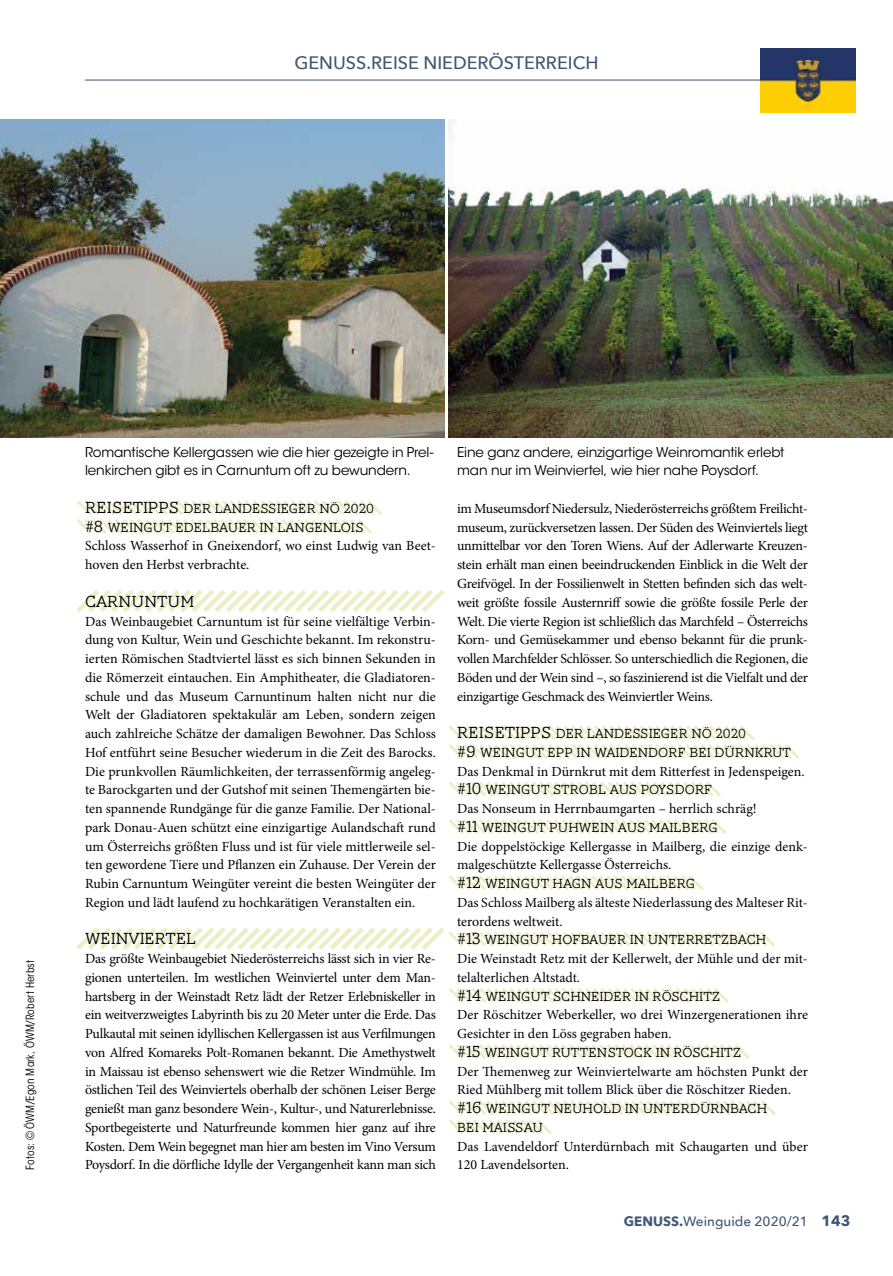
<style>
.page{position:relative;width:893px;height:1276px;background:#fff}
.page>*{position:absolute;margin:0;border:0;box-sizing:border-box;transform-origin:0 0}
.t1{font:500 18px "Avenir Next";color:#3f5874}
.t2{font:300 16.5px "AW Conqueror Slab";color:#000}
.t3{font:13.95px/18.8px "Minion Pro";color:#000}
.t4{font:300 13.5px/18.8px "AW Conqueror Slab";color:#000}
.t5{font:13.5px/18.8px "ITC Avant Garde Std";letter-spacing:-.01em;color:#000}
.t6{font:500 13.5px "Avenir Next";color:#3f5874}
.t7{font:condensed 11.25px "ITC Avant Garde Std";letter-spacing:.015em;color:#000}
.s1{font-size:16.5px}
.s2{font-weight:700}
.s3{font-weight:700;font-size:15px}
</style>
<div class="page">
<hr style="left:85px;top:80px;width:723px;height:1px;background:#3f5874">
<img style="left:760px;top:48px;width:96px;height:64px">
<svg style="left:76px;top:500px;width:307px;height:34px"></svg>
<svg style="left:76px;top:590px;width:368px;height:22px"></svg>
<svg style="left:449px;top:725px;width:351px;height:34px"></svg>
<svg style="left:449px;top:781px;width:272px;height:16px"></svg>
<svg style="left:449px;top:819px;width:277px;height:15px"></svg>
<svg style="left:449px;top:875px;width:255px;height:15px"></svg>
<svg style="left:77px;top:927px;width:698px;height:23px"></svg>
<svg style="left:449px;top:988px;width:280px;height:15px"></svg>
<svg style="left:449px;top:1044px;width:301px;height:15px"></svg>
<svg style="left:449px;top:1100px;width:327px;height:34px"></svg>
<img style="left:0;top:119px;width:444px;height:319px">
<img style="left:449px;top:186px;width:444px;height:252px">
<p class="t1" style="left:294px;top:47px;width:306px">GENUSS.REISE NIEDERÖSTERREICH</p>
<p class="t7" style="left:23px;top:1169px;width:211px;rotate:-90deg">Fotos: © ÖWM/Egon Mark, ÖWM/Robert Herbst</p>
<p class="t5" style="left:85px;top:442px;width:350px">Romantische Kellergassen wie die hier gezeigte in Prel&shy;lenkirchen gibt es in Carnuntum oft zu bewundern.</p>
<p class="t5" style="left:457px;top:442px;width:329px">Eine ganz andere, einzigartige Weinromantik erlebt man nur im Weinviertel, wie hier nahe Poysdorf.</p>
<p class="t4" style="left:85px;top:499px;width:290px"><span class="s1">REISETIPPS</span> DER LANDESSIEGER NÖ 2020 <span class="s1">#8</span> WEINGUT EDELBAUER IN LANGENLOIS</p>
<p class="t3" style="left:85px;top:537px;width:352px">Schloss Wasserhof in Gneixendorf, wo einst Ludwig van Beet&shy;hoven den Herbst verbrachte.</p>
<p class="t2" style="left:85px;top:592px;width:111px">CARNUNTUM</p>
<p class="t3" style="left:85px;top:612px;width:352px;text-align:justify">Das Weinbaugebiet Carnuntum ist für seine vielfältige Verbin&shy;dung von Kultur, Wein und Geschichte bekannt. Im rekonstru&shy;ierten Römischen Stadtviertel lässt es sich binnen Sekunden in die Römerzeit eintauchen. Ein Amphitheater, die Gladiatoren&shy;schule und das Museum Carnuntinum halten nicht nur die Welt der Gladiatoren spektakulär am Leben, sondern zeigen auch zahlreiche Schätze der damaligen Bewohner. Das Schloss Hof entführt seine Besucher wiederum in die Zeit des Barocks.<br>Die prunkvollen Räumlichkeiten, der terrassenförmig angeleg&shy;te Barockgarten und der Gutshof mit seinen Themengärten bie&shy;ten spannende Rundgänge für die ganze Familie. Der National&shy;park Donau-Auen schützt eine einzigartige Aulandschaft rund um Österreichs größten Fluss und ist für viele mittlerweile sel&shy;ten gewordene Tiere und Pflanzen ein Zuhause. Der Verein der Rubin Carnuntum Weingüter vereint die besten Weingüter der Region und lädt laufend zu hochkarätigen Veranstalten ein.</p>
<p class="t2" style="left:85px;top:930px;width:113px">WEINVIERTEL</p>
<p class="t3" style="left:85px;top:949px;width:352px;text-align:justify">Das größte Weinbaugebiet Niederösterreichs lässt sich in vier Re&shy;gionen unterteilen. Im westlichen Weinviertel unter dem Man&shy;hartsberg in der Weinstadt Retz lädt der Retzer Erlebniskeller in ein weitverzweigtes Labyrinth bis zu 20 Meter unter die Erde. Das Pulkautal mit seinen idyllischen Kellergassen ist aus Verfilmungen von Alfred Komareks Polt-Romanen bekannt. Die Amethystwelt in Maissau ist ebenso sehenswert wie die Retzer Windmühle. Im östlichen Teil des Weinviertels oberhalb der schönen Leiser Berge genießt man ganz besondere Wein-, Kultur-, und Naturerlebnisse.<br>Sportbegeisterte und Naturfreunde kommen hier ganz auf ihre Kosten. Dem Wein begegnet man hier am besten im Vino Versum Poysdorf. In die dörfliche Idylle der Vergangenheit kann man sich</p>
<p class="t3" style="left:457px;top:499px;width:352px;text-align:justify">im Museumsdorf Niedersulz, Niederösterreichs größtem Freilicht&shy;museum, zurückversetzen lassen. Der Süden des Weinviertels liegt unmittelbar vor den Toren Wiens. Auf der Adlerwarte Kreuzen&shy;stein erhält man einen beeindruckenden Einblick in die Welt der Greifvögel. In der Fossilienwelt in Stetten befinden sich das welt&shy;weit größte fossile Austernriff sowie die größte fossile Perle der Welt. Die vierte Region ist schließlich das Marchfeld – Österreichs Korn- und Gemüsekammer und ebenso bekannt für die prunk&shy;vollen Marchfelder Schlösser. So unterschiedlich die Regionen, die Böden und der Wein sind –, so faszinierend ist die Vielfalt und der einzigartige Geschmack des Weinviertler Weins.</p>
<p class="t4" style="left:457px;top:724px;width:335px"><span class="s1">REISETIPPS</span> DER LANDESSIEGER NÖ 2020<br><span class="s1">#9</span> WEINGUT EPP IN WAIDENDORF BEI DÜRNKRUT</p>
<p class="t3" style="left:457px;top:762px;width:349px">Das Denkmal in Dürnkrut mit dem Ritterfest in Jedenspeigen.</p>
<p class="t4" style="left:457px;top:780px;width:257px"><span class="s1">#10</span> WEINGUT STROBL AUS POYSDORF</p>
<p class="t3" style="left:457px;top:799px;width:301px">Das Nonseum in Herrnbaumgarten – herrlich schräg!</p>
<p class="t4" style="left:457px;top:818px;width:262px"><span class="s1">#11</span> WEINGUT PUHWEIN AUS MAILBERG</p>
<p class="t3" style="left:457px;top:837px;width:352px">Die doppelstöckige Kellergasse in Mailberg, die einzige denk&shy;malgeschützte Kellergasse Österreichs.</p>
<p class="t4" style="left:457px;top:874px;width:240px"><span class="s1">#12</span> WEINGUT HAGN AUS MAILBERG</p>
<p class="t3" style="left:457px;top:893px;width:352px">Das Schloss Mailberg als älteste Niederlassung des Malteser Rit&shy;terordens weltweit.</p>
<p class="t4" style="left:457px;top:930px;width:311px"><span class="s1">#13</span> WEINGUT HOFBAUER IN UNTERRETZBACH</p>
<p class="t3" style="left:457px;top:949px;width:352px">Die Weinstadt Retz mit der Kellerwelt, der Mühle und der mit&shy;telalterlichen Altstadt.</p>
<p class="t4" style="left:457px;top:987px;width:265px"><span class="s1">#14</span> WEINGUT SCHNEIDER IN RÖSCHITZ</p>
<p class="t3" style="left:457px;top:1005px;width:352px">Der Röschitzer Weberkeller, wo drei Winzergenerationen ihre<br>Gesichter in den Löss gegraben haben.</p>
<p class="t4" style="left:457px;top:1043px;width:286px"><span class="s1">#15</span> WEINGUT RUTTENSTOCK IN RÖSCHITZ</p>
<p class="t3" style="left:457px;top:1062px;width:352px">Der Themenweg zur Weinviertelwarte am höchsten Punkt der<br>Ried Mühlberg mit tollem Blick über die Röschitzer Rieden.</p>
<p class="t4" style="left:457px;top:1099px;width:312px"><span class="s1">#16</span> WEINGUT NEUHOLD IN UNTERDÜRNBACH<br>BEI MAISSAU</p>
<p class="t3" style="left:457px;top:1137px;width:352px">Das Lavendeldorf Unterdürnbach mit Schaugarten und über</p>
<p class="t3" style="left:457px;top:1155px;width:113px">120 Lavendelsorten.</p>
<p class="t6" style="left:624px;top:1209px;width:228px"><span class="s2">GENUSS.</span>Weinguide 2020/21 <span class="s3">143</span></p>
</div>
